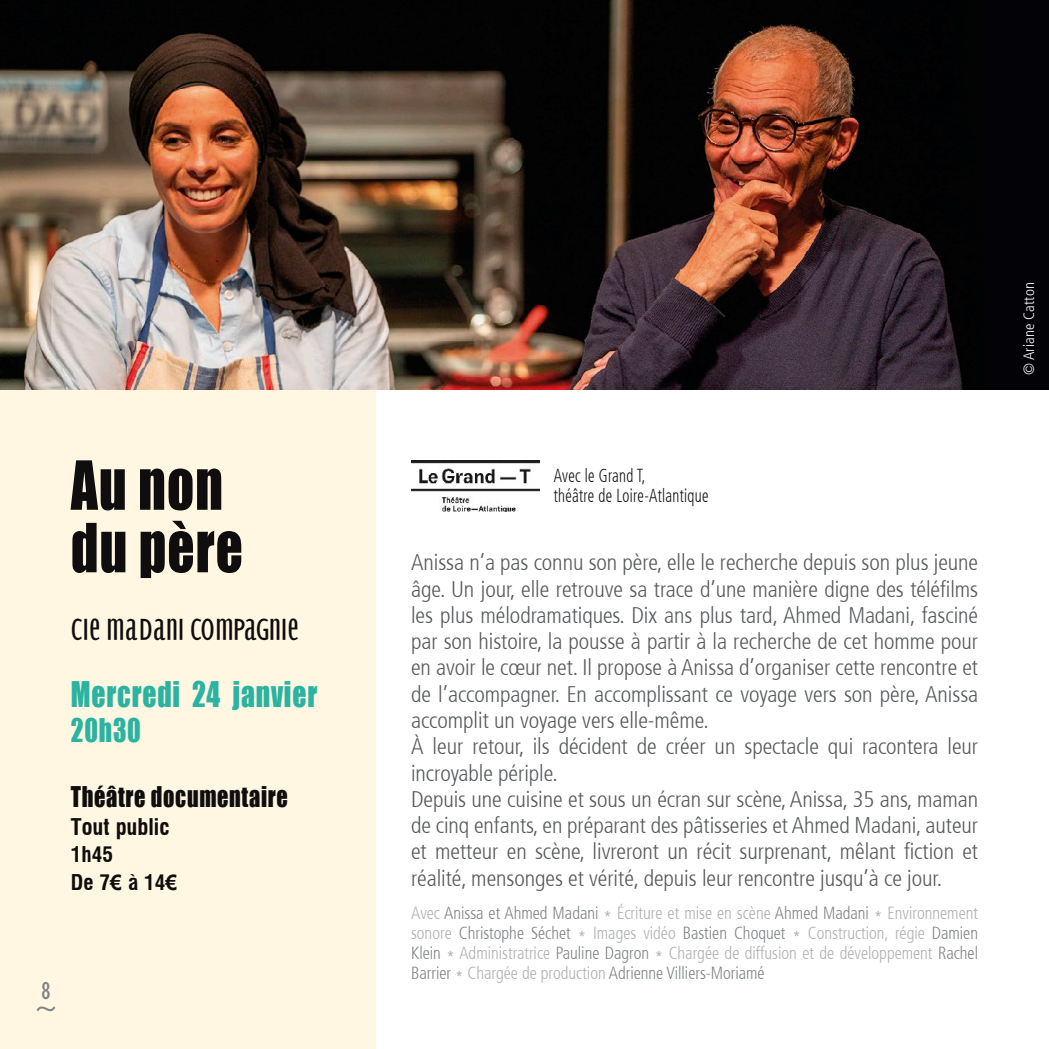
<style>
.page{position:relative;width:1049px;height:1049px;background:#fff}
.page>*{position:absolute;margin:0;border:0;box-sizing:border-box;transform-origin:0 0}
.t1{font:62.5px/62.5px "Impact";letter-spacing:.02em;color:#0f0d0d;scale:.85 1}
.t2{font:40px "Birch Std";color:#7c8285}
.t3{font:32.5px "Impact";letter-spacing:.03em;color:#2bb3a1;scale:.85 1}
.t4{font:300 32px "Bradbury Sans";color:#0f0d0d;scale:1.06 1}
.t5{font:30px "Impact";letter-spacing:.03em;color:#2bb3a1;scale:.85 1}
.t6{font:26.25px "Impact";letter-spacing:.03em;color:#0f0d0d;scale:.85 1}
.t7{font:300 25.5px "Bradbury Sans";color:#7c8285;scale:1.06 1}
.t8{font:300 condensed 22.5px/26.2px "Frutiger 47";letter-spacing:-.005em;color:#54595b}
.t9{font:700 condensed 22.5px "Milford";color:#0f0d0d}
.t10{font:700 condensed 21.25px/27.5px "Milford";color:#0f0d0d}
.t11{font:300 condensed 18.75px/20px "Frutiger 47";letter-spacing:.02em;color:#0f0d0d;scale:.8 1}
.t12{font:300 condensed 17.5px/20px "Frutiger 47";color:#acafb2;text-align:justify;scale:.95 1}
.t13{font:300 condensed 15px "Frutiger 47";letter-spacing:.01em;color:#fff}
.s1{font-family:"Arial";font-stretch:normal}
.s2{color:#7c8285}
</style>
<div class="page">
<div style="left:0;top:235px;width:376px;height:814px;background:#fff7e2"></div>
<img style="left:0;top:0;width:1049px;height:389px">
<img style="left:411px;top:461px;width:128px;height:51px">
<h1 class="t1" style="left:71px;top:452px;width:204px">Au non du père</h1>
<h3 class="t4" style="left:71px;top:608px;width:217px">CIE MADANI COMPAGNIE</h3>
<h3 class="t3" style="left:71px;top:669px;width:291px">Mercredi 24 janvier</h3>
<h3 class="t5" style="left:71px;top:707px;width:84px">20h30</h3>
<p class="t6" style="left:71px;top:776px;width:257px">Théâtre documentaire</p>
<p class="t9" style="left:71px;top:813px;width:100px">Tout public</p>
<p class="t10" style="left:71px;top:841px;width:108px">1h45<br>De 7<span class="s1">€</span> à 14<span class="s1">€</span></p>
<p class="t7" style="left:41px;top:974px;width:11px">8</p>
<h2 class="t2" style="left:34px;top:982px;width:25px">~</h2>
<p class="t11" style="left:554px;top:465px;width:195px">Avec le Grand T,<br>théâtre de Loire-Atlantique</p>
<p class="t8" style="left:411px;top:550px;width:569px">Anissa n’a pas connu son père, elle le recherche depuis son plus jeune âge. Un jour, elle retrouve sa trace d’une manière digne des téléfilms les plus mélodramatiques. Dix ans plus tard, Ahmed Madani, fasciné par son histoire, la pousse à partir à la recherche de cet homme pour en avoir le cœur net. Il propose à Anissa d’organiser cette rencontre et de l’accompagner. En accomplissant ce voyage vers son père, Anissa accomplit un voyage vers elle-même.<br>À leur retour, ils décident de créer un spectacle qui racontera leur incroyable périple.<br>Depuis une cuisine et sous un écran sur scène, Anissa, 35 ans, maman de cinq enfants, en préparant des pâtisseries et Ahmed Madani, auteur et metteur en scène, livreront un récit surprenant, mêlant fiction et réalité, mensonges et vérité, depuis leur rencontre jusqu’à ce jour.</p>
<p class="t12" style="left:411px;top:903px;width:598px">Avec <span class="s2">Anissa et Ahmed Madani</span> * Écriture et mise en scène <span class="s2">Ahmed Madani</span> * Environnement sonore <span class="s2">Christophe Sé chet</span> * Images vidéo <span class="s2">Bastien Choquet</span> * Construction, ré gie <span class="s2">Damien Klein</span> * Administratrice <span class="s2">Pauline Dagron</span> * Chargée de diffusion et de développement <span class="s2">Rachel Barrier</span> * Chargée de production <span class="s2">Adrienne Villiers-Moriamé</span></p>
<p class="t13" style="left:1020px;top:375px;width:95px;rotate:-90deg">© Ariane Catton</p>
</div>
